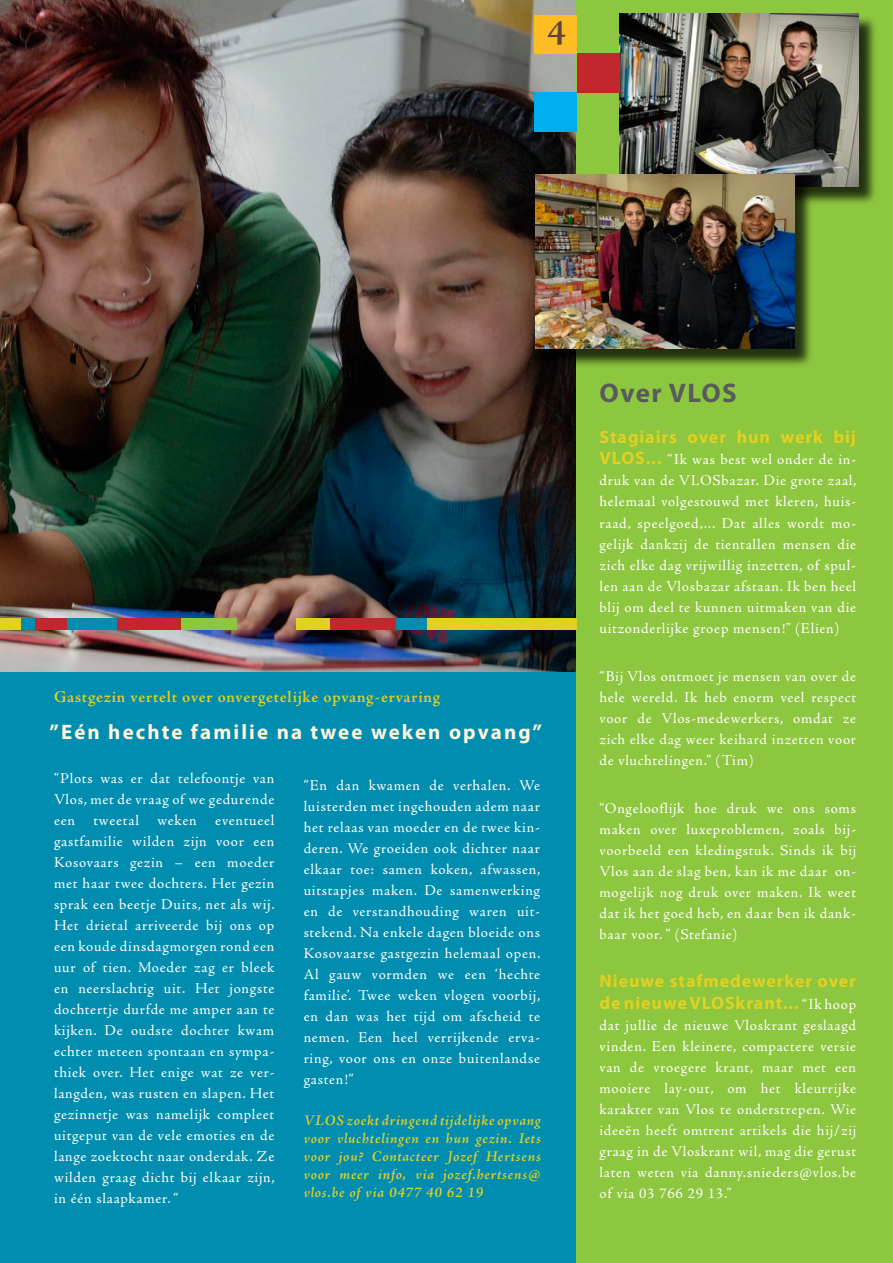
<style>
.page{position:relative;width:893px;height:1263px;background:#fff}
.page>*{position:absolute;margin:0;border:0;box-sizing:border-box;transform-origin:0 0}
.t1{font:600 36px "Adobe Jenson Pro";color:#61423d}
.t2{font:700 27px "Myriad Pro";letter-spacing:.05em;color:#595a5c}
.t3{font:700 21px "Myriad Pro";letter-spacing:.1em;color:#fff6dd}
.t4{font:700 18px/21.6px "Myriad Pro";letter-spacing:.05em;color:#e1d123}
.t5{font:600 16.5px "Adobe Jenson Pro";letter-spacing:.04em;color:#e1d123}
.t6{font:15px/21px "Adobe Jenson Pro";letter-spacing:.045em;color:#fff;text-align:justify}
.t7{font:italic 600 15px/18px "Adobe Jenson Pro";letter-spacing:.05em;color:#e1d123;text-align:justify}
.s1{font-family:"Myriad Pro";font-weight:700;font-size:18px;color:#e1d123}
.s2{font-family:"Adobe Jenson Pro";font-weight:400;font-size:15px;color:#fff}
</style>
<div class="page">
<div style="left:0;top:671px;width:893px;height:592px;background:#008daf"></div>
<img style="left:0;top:0;width:577px;height:672px">
<div style="left:577px;top:0;width:316px;height:1263px;background:#8dc63f"></div>
<div style="left:0;top:618px;width:35px;height:12px;background:#e1d123"></div>
<div style="left:21px;top:618px;width:96px;height:12px;background:#008daf"></div>
<div style="left:117px;top:618px;width:66px;height:12px;background:#c1272d"></div>
<div style="left:363px;top:618px;width:66px;height:12px;background:#008daf"></div>
<div style="left:427px;top:618px;width:55px;height:12px;background:#e1d123"></div>
<div style="left:182px;top:618px;width:55px;height:12px;background:#8dc63f"></div>
<div style="left:481px;top:618px;width:96px;height:12px;background:#e1d123"></div>
<div style="left:296px;top:618px;width:62px;height:12px;background:#e1d123"></div>
<div style="left:35px;top:618px;width:32px;height:12px;background:#c1272d"></div>
<div style="left:331px;top:618px;width:65px;height:12px;background:#c1272d"></div>
<div style="left:621px;top:14px;width:257px;height:193px;background:#000;opacity:.75"></div>
<img style="left:620px;top:14px;width:238px;height:173px">
<div style="left:536px;top:175px;width:279px;height:194px;background:#000;opacity:.75"></div>
<img style="left:535px;top:174px;width:260px;height:175px">
<div style="left:577px;top:54px;width:42px;height:39px;background:#c1272d"></div>
<div style="left:535px;top:92px;width:42px;height:40px;background:#00adef"></div>
<div style="left:535px;top:15px;width:42px;height:39px;background:#febd23"></div>
<h1 class="t1" style="left:547px;top:12px;width:20px">4</h1>
<p class="t5" style="left:54px;top:687px;width:388px">Gastgezin vertelt over onvergetelijke opvang-ervaring</p>
<h3 class="t3" style="left:49px;top:718px;width:494px">”Eén hechte familie na twee weken opvang”</h3>
<p class="t6" style="left:54px;top:768px;width:222px">“Plots was er dat telefoontje van Vlos, met de vraag of we gedurende een tweetal weken eventueel gastfamilie wilden zijn voor een Kosovaars gezin – een moeder met haar twee dochters. Het gezin sprak een beetje Duits, net als wij.<br>Het drietal arriveerde bij ons op een koude dinsdagmorgen rond een uur of tien. Moeder zag er bleek en neerslachtig uit. Het jongste dochtertje durfde me amper aan te kijken. De oudste dochter kwam echter meteen spontaan en sympa&shy;thiek over. Het enige wat ze ver&shy;langden, was rusten en slapen. Het gezinnetje was namelijk compleet uitgeput van de vele emoties en de lange zoektocht naar onderdak. Ze wilden graag dicht bij elkaar zijn, in één slaapkamer. “</p>
<p class="t6" style="left:304px;top:775px;width:238px">“En dan kwamen de verhalen. We luisterden met ingehouden adem naar het relaas van moeder en de twee kin&shy;deren. We groeiden ook dichter naar elkaar toe: samen koken, afwassen, uitstapjes maken. De samenwerking en de verstandhouding waren uit&shy;stekend. Na enkele dagen bloeide ons Kosovaarse gastgezin helemaal open.<br>Al gauw vormden we een ‘hechte familie’. Twee weken vlogen voorbij, en dan was het tijd om afscheid te nemen. Een heel verrijkende erva&shy;ring, voor ons en onze buitenlandse gasten!”</p>
<p class="t7" style="left:304px;top:1112px;width:239px">VLOS zoekt dringend tijdelijke opvang voor vluchtelingen en hun gezin. Iets voor jou? Contacteer Jozef Hertsens voor meer info, via jozef.hertsens@ vlos.be of via 0477 40 62 19</p>
<h2 class="t2" style="left:600px;top:375px;width:139px">Over VLOS</h2>
<p class="t4" style="left:600px;top:425px;width:258px">Stagiairs over hun werk bij</p>
<p class="t6" style="left:600px;top:450px;width:259px"><span class="s1">VLOS...</span> “Ik was best wel onder de in&shy;druk van de VLOSbazar. Die grote zaal, helemaal volgestouwd met kleren, huis&shy;raad, speelgoed,... Dat alles wordt mo&shy;gelijk dankzij de tientallen mensen die zich elke dag vrijwillig inzetten, of spul&shy;len aan de Vlosbazar afstaan. Ik ben heel blij om deel te kunnen uitmaken van die uitzonderlijke groep mensen!” (Elien)</p>
<p class="t6" style="left:600px;top:666px;width:258px">“Bij Vlos ontmoet je mensen van over de hele wereld. Ik heb enorm veel respect voor de Vlos-medewerkers, omdat ze zich elke dag weer keihard inzetten voor de vluchtelingen.” (Tim)</p>
<p class="t6" style="left:600px;top:798px;width:258px">“Ongelooflijk hoe druk we ons soms maken over luxeproblemen, zoals bij&shy;voorbeeld een kledingstuk. Sinds ik bij Vlos aan de slag ben, kan ik me daar on&shy;mogelijk nog druk over maken. Ik weet dat ik het goed heb, en daar ben ik dank&shy;baar voor. ” (Stefanie)</p>
<p class="t4" style="left:600px;top:970px;width:258px">Nieuwe stafmedewerker over de nieuwe VLOSkrant... <span class="s2">“Ik hoop</span></p>
<p class="t6" style="left:600px;top:1015px;width:258px">dat jullie de nieuwe Vloskrant geslaagd vinden. Een kleinere, compactere versie van de vroegere krant, maar met een mooiere lay-out, om het kleurrijke karakter van Vlos te onderstrepen. Wie ideeën heeft omtrent artikels die hij/zij graag in de Vloskrant wil, mag die gerust laten weten via danny.snieders@vlos.be of via 03 766 29 13.”</p>
</div>
